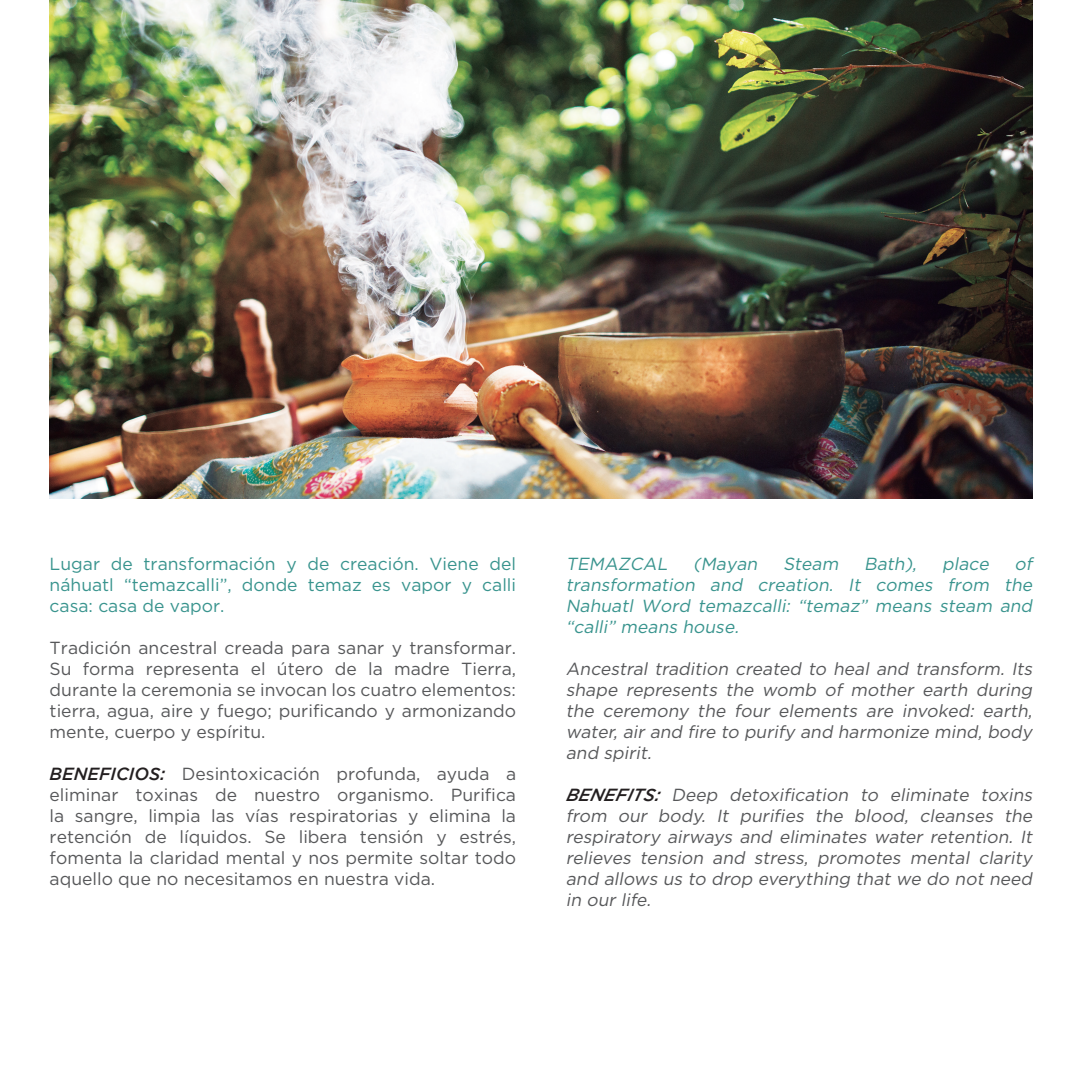
<style>
.page{position:relative;width:1067px;height:1067px;background:#fff}
.page>*{position:absolute;margin:0;border:0;box-sizing:border-box;transform-origin:0 0}
.t1{font:17.5px/21px "Gotham";color:#57585a;text-align:justify}
.t2{font:italic 17.5px/21px "Gotham";color:#57585a;text-align:justify}
.t3{font:italic 17.5px/21px "Gotham";color:#39948e;text-align:justify}
.t4{font:17.5px/21px "Gotham";color:#39948e;text-align:justify}
.s1{font-weight:500;font-style:italic;color:#231f20}
.s2{font-weight:500;color:#231f20}
</style>
<div class="page">
<img style="left:50px;top:0;width:982px;height:499px">
<p class="t4" style="left:50px;top:553px;width:468px">Lugar de transformación y de creación. Viene del náhuatl “temazcalli”, donde temaz es vapor y calli casa: casa de vapor.</p>
<p class="t1" style="left:50px;top:637px;width:468px">Tradición ancestral creada para sanar y transformar.<br>Su forma representa el útero de la madre Tierra, durante la ceremonia se invocan los cuatro elementos: tierra, agua, aire y fuego; purificando y armonizando mente, cuerpo y espíritu.</p>
<p class="t1" style="left:50px;top:763px;width:468px"><span class="s1">BENEFICIOS:</span> Desintoxicación profunda, ayuda a eliminar toxinas de nuestro organismo. Purifica la sangre, limpia las vías respiratorias y elimina la retención de líquidos. Se libera tensión y estrés, fomenta la claridad mental y nos permite soltar todo aquello que no necesitamos en nuestra vida.</p>
<p class="t3" style="left:566px;top:553px;width:472px">TEMAZCAL (Mayan Steam Bath), place of transformation and creation. It comes from the Nahuatl Word temazcalli: “temaz” means steam and “calli” means house.</p>
<p class="t2" style="left:566px;top:658px;width:472px">Ancestral tradition created to heal and transform. Its shape represents the womb of mother earth during the ceremony the four elements are invoked: earth, water, air and fire to purify and harmonize mind, body and spirit.</p>
<p class="t2" style="left:566px;top:784px;width:472px"><span class="s2">BENEFITS:</span> Deep detoxification to eliminate toxins from our body. It purifies the blood, cleanses the respiratory airways and eliminates water retention. It relieves tension and stress, promotes mental clarity and allows us to drop everything that we do not need in our life.</p>
</div>
